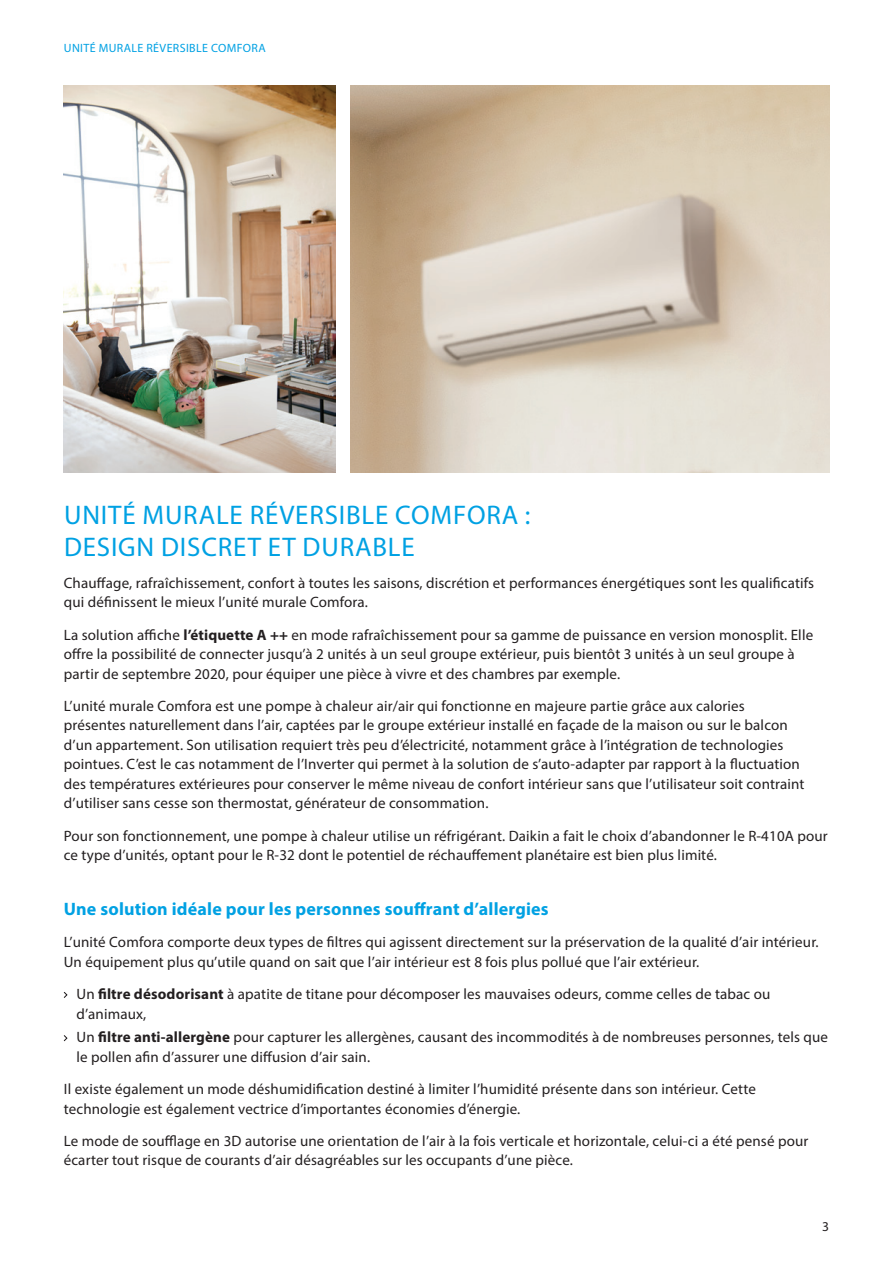
<style>
.page{position:relative;width:893px;height:1263px;background:#fff}
.page>*{position:absolute;margin:0;border:0;box-sizing:border-box;transform-origin:0 0}
.Normal_wrd_1{font:27px/31.5px "Myriad Pro";letter-spacing:.03em;color:#00a1e3}
.Normal_wrd_1-2{font:700 18px "Myriad Pro";letter-spacing:.01em;color:#00a1e3}
.Normal_wrd_1-3{font:15px/19.5px "Myriad Pro";letter-spacing:.01em;color:#231f20}
.t1{font:13.5px "Myriad Pro";color:#231f20}
.t2{font:12px "Myriad Pro";letter-spacing:.03em;color:#00a1e3}
.s1{font-weight:700}
</style>
<div class="page">
<svg style="left:63px;top:992px;width:5px;height:6px"></svg>
<svg style="left:63px;top:1035px;width:5px;height:7px"></svg>
<img style="left:64px;top:85px;width:272px;height:387px">
<img style="left:350px;top:85px;width:479px;height:387px">
<p class="t2" style="left:64px;top:40px;width:203px">UNITÉ MURALE RÉVERSIBLE COMFORA</p>
<p class="Normal_wrd_1" style="left:64px;top:499px;width:468px">UNITÉ MURALE RÉVERSIBLE COMFORA :<br>DESIGN DISCRET ET DURABLE</p>
<p class="Normal_wrd_1-3" style="left:64px;top:573px;width:752px">Chauffage, rafraîchissement, confort à toutes les saisons, discrétion et performances énergétiques sont les qualificatifs qui définissent le mieux l’unité murale Comfora.</p>
<p class="Normal_wrd_1-3" style="left:64px;top:625px;width:751px">La solution affiche <span class="s1">l’étiquette A ++</span> en mode rafraîchissement pour sa gamme de puissance en version monosplit. Elle offre la possibilité de connecter jusqu’à 2 unités à un seul groupe extérieur, puis bientôt 3 unités à un seul groupe à partir de septembre 2020, pour équiper une pièce à vivre et des chambres par exemple.</p>
<p class="Normal_wrd_1-3" style="left:64px;top:696px;width:742px">L’unité murale Comfora est une pompe à chaleur air/air qui fonctionne en majeure partie grâce aux calories présentes naturellement dans l’air, captées par le groupe extérieur installé en façade de la maison ou sur le balcon d’un appartement. Son utilisation requiert très peu d’électricité, notamment grâce à l’intégration de technologies pointues. C’est le cas notamment de l’Inverter qui permet à la solution de s’auto-adapter par rapport à la fluctuation des températures extérieures pour conserver le même niveau de confort intérieur sans que l’utilisateur soit contraint d’utiliser sans cesse son thermostat, générateur de consommation.</p>
<p class="Normal_wrd_1-3" style="left:64px;top:826px;width:766px">Pour son fonctionnement, une pompe à chaleur utilise un réfrigérant. Daikin a fait le choix d’abandonner le R-410A pour ce type d’unités, optant pour le R-32 dont le potentiel de réchauffement planétaire est bien plus limité.</p>
<p class="Normal_wrd_1-2" style="left:64px;top:897px;width:486px">Une solution idéale pour les personnes souffrant d’allergies</p>
<p class="Normal_wrd_1-3" style="left:64px;top:932px;width:756px">L’unité Comfora comporte deux types de filtres qui agissent directement sur la préservation de la qualité d’air intérieur.<br>Un équipement plus qu’utile quand on sait que l’air intérieur est 8 fois plus pollué que l’air extérieur.</p>
<p class="Normal_wrd_1-3" style="left:77px;top:984px;width:695px">Un <span class="s1">filtre désodorisant</span> à apatite de titane pour décomposer les mauvaises odeurs, comme celles de tabac ou d’animaux,</p>
<p class="Normal_wrd_1-3" style="left:77px;top:1027px;width:753px">Un <span class="s1">filtre anti-allergène</span> pour capturer les allergènes, causant des incommodités à de nombreuses personnes, tels que le pollen afin d’assurer une diffusion d’air sain.</p>
<p class="Normal_wrd_1-3" style="left:64px;top:1079px;width:694px">Il existe également un mode déshumidification destiné à limiter l’humidité présente dans son intérieur. Cette technologie est également vectrice d’importantes économies d’énergie.</p>
<p class="Normal_wrd_1-3" style="left:64px;top:1131px;width:746px">Le mode de soufflage en 3D autorise une orientation de l’air à la fois verticale et horizontale, celui-ci a été pensé pour écarter tout risque de courants d’air désagréables sur les occupants d’une pièce.</p>
<p class="t1" style="left:822px;top:1218px;width:8px">3</p>
</div>
